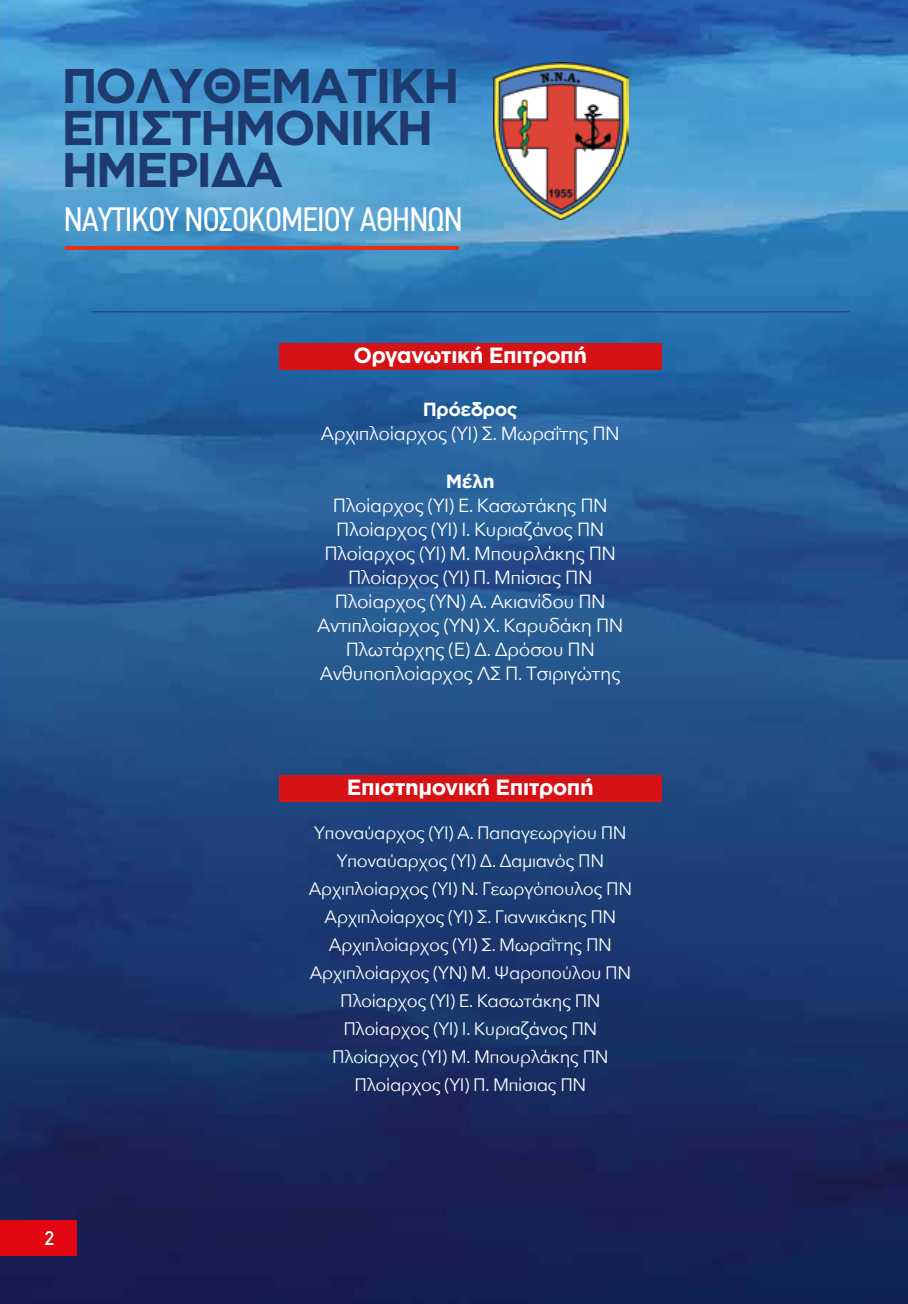
<style>
.page{position:relative;width:908px;height:1304px;background:#fff}
.page>*{position:absolute;margin:0;border:0;box-sizing:border-box;transform-origin:0 0}
.t1{font:700 48.6px/42.2px "Gotham Greek";letter-spacing:-.05em;color:#1d3b6e}
.t2{font:34px "PF Din Text Condensed";letter-spacing:-.025em;color:#fff}
.t3{font:700 22px "Gotham Greek";letter-spacing:-.025em;color:#fff}
.t4{font:500 20px "PF Din Text";color:#fff}
.t5{font:19px/24px "Avenir Next";letter-spacing:-.025em;color:#fff;text-align:center}
.t6{font:700 19px "Gotham Greek";letter-spacing:-.025em;color:#fff}
.t7{font:18px/28px "Avenir Next";letter-spacing:-.025em;color:#fff;text-align:center}
</style>
<div class="page">
<img style="left:0;top:0;width:907px;height:1304px">
<hr style="left:65px;top:246px;width:393px;height:3px;background:#e63015">
<img style="left:493px;top:63px;width:135px;height:156px">
<div style="left:0;top:1220px;width:77px;height:36px;background:#e30613"></div>
<div style="left:279px;top:344px;width:382px;height:26px;background:#d51317"></div>
<div style="left:279px;top:775px;width:382px;height:26px;background:#d51317"></div>
<hr style="left:92px;top:311px;width:757px;height:1px;background:#283583">
<h1 class="t1" style="left:61px;top:63px;width:399px">ΠΟΛΥΘΕΜΑΤΙΚΗ<br>ΕΠΙΣΤΗΜΟΝΙΚΗ<br>ΗΜΕΡΙΔΑ</h1>
<h2 class="t2" style="left:64px;top:200px;width:400px">ΝΑΥΤΙΚΟΥ ΝΟΣΟΚΟΜΕΙΟΥ ΑΘΗΝΩΝ</h2>
<p class="t3" style="left:353px;top:343px;width:235px">Oργανωτική Eπιτροπή</p>
<p class="t6" style="left:422px;top:398px;width:96px">Πρόεδρος</p>
<p class="t5" style="left:321px;top:421px;width:300px">Αρχιπλοίαρχος (ΥΙ) Σ. Μωραΐτης ΠΝ</p>
<p class="t6" style="left:445px;top:470px;width:50px">Μέλη</p>
<p class="t5" style="left:317px;top:493px;width:307px">Πλοίαρχος (ΥΙ) Ε. Κασωτάκης ΠΝ<br>Πλοίαρχος (ΥΙ) Ι. Κυριαζάνος ΠΝ<br>Πλοίαρχος (ΥΙ) Μ. Μπουρλάκης ΠΝ<br>Πλοίαρχος (ΥΙ) Π. Μπίσιας ΠΝ<br>Πλοίαρχος (ΥΝ) Α. Ακιανίδου ΠΝ<br>Αντιπλοίαρχος (ΥΝ) Χ. Καρυδάκη ΠΝ<br>Πλωτάρχης (Ε) Δ. Δρόσου ΠΝ<br>Ανθυποπλοίαρχος ΛΣ Π. Τσιριγώτης</p>
<p class="t3" style="left:347px;top:775px;width:248px">Επιστημονική Eπιτροπή</p>
<p class="t7" style="left:308px;top:818px;width:324px">Υποναύαρχος (ΥΙ) Α. Παπαγεωργίου ΠΝ Υποναύαρχος (ΥΙ) Δ. Δαμιανός ΠΝ Αρχιπλοίαρχος (ΥΙ) Ν. Γεωργόπουλος ΠΝ Αρχιπλοίαρχος (ΥΙ) Σ. Γιαννικάκης ΠΝ Αρχιπλοίαρχος (ΥΙ) Σ. Μωραΐτης ΠΝ Αρχιπλοίαρχος (ΥΝ) Μ. Ψαροπούλου ΠΝ Πλοίαρχος (ΥΙ) Ε. Κασωτάκης ΠΝ Πλοίαρχος (ΥΙ) Ι. Κυριαζάνος ΠΝ Πλοίαρχος (ΥΙ) Μ. Μπουρλάκης ΠΝ Πλοίαρχος (ΥΙ) Π. Μπίσιας ΠΝ</p>
<p class="t4" style="left:45px;top:1227px;width:11px">2</p>
</div>
